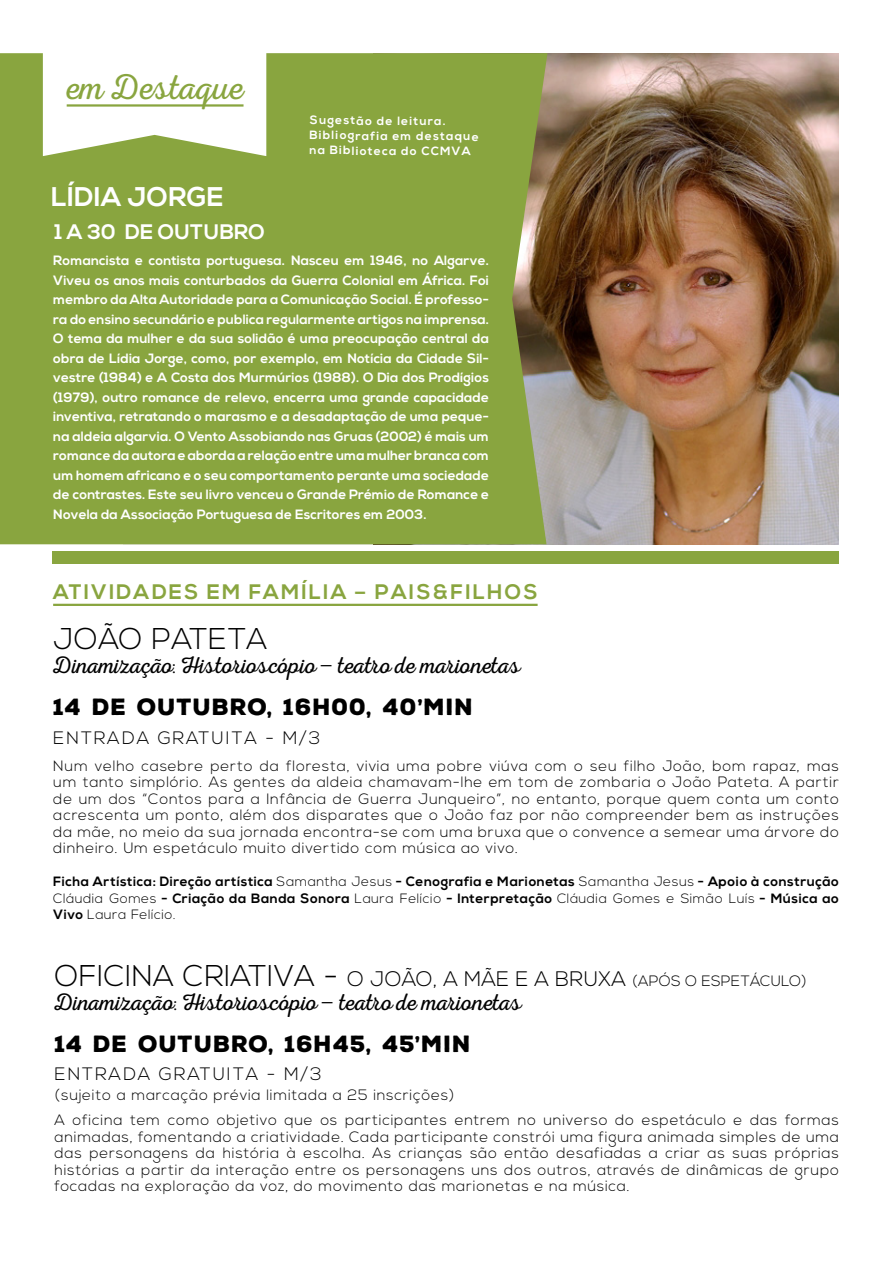
<style>
.page{position:relative;width:893px;height:1263px;background:#fff}
.page>*{position:absolute;margin:0;border:0;box-sizing:border-box;transform-origin:0 0}
.t1{font:36px "Nexa Rust Script L 0";letter-spacing:.01em;color:#89a53f}
.t2{font:300 30px "Nexa";letter-spacing:.01em;color:#000}
.t3{font:700 27px "Nexa";letter-spacing:.01em;color:#fff}
.t4{font:24px "Nexa Rust Script L 0";color:#000}
.t5{font:900 22.65px "Nexa Rust Sans";letter-spacing:.04em;color:#000}
.t6{font:300 21px "Nexa";letter-spacing:.01em;color:#000}
.t7{font:700 21px "Nexa";letter-spacing:.1em;color:#89a53f}
.t8{font:700 21px "Nexa";letter-spacing:.01em;color:#fff}
.t9{font:300 18px "Nexa";letter-spacing:.1em;color:#000}
.t10{font:300 15px/16.5px "Nexa";letter-spacing:.05em;color:#000;text-align:justify}
.t11{font:700 13.5px/19.5px "Nexa";letter-spacing:.01em;color:#fff;text-align:justify}
.t12{font:700 13.5px/16.5px "Nexa";letter-spacing:.04em;color:#000;text-align:justify}
.t13{font:700 12px/15px "Nexa";letter-spacing:.09em;color:#fff}
.s1{font-family:"Nexa";font-weight:300}
.s2{font-weight:300}
.s3{font-size:30px}
.s4{font-size:15px}
</style>
<div class="page">
<img style="left:547px;top:53px;width:292px;height:491px">
<div style="left:0;top:53px;width:547px;height:491px;background:#89a53f"></div>
<svg style="left:43px;top:53px;width:223px;height:103px"></svg>
<div style="left:52px;top:551px;width:787px;height:12px;background:#89a53f"></div>
<hr style="left:67px;top:104px;width:177px;height:3px;background:#89a53f">
<hr style="left:53px;top:604px;width:485px;height:2px;background:#89a53f">
<h1 class="t1" style="left:67px;top:68px;width:178px">em Destaque</h1>
<h3 class="t3" style="left:51px;top:181px;width:174px">LÍDIA JORGE</h3>
<h3 class="t8" style="left:55px;top:220px;width:212px">1 A 30 DE OUTUBRO</h3>
<p class="t13" style="left:309px;top:114px;width:171px">Sugestão de leitura.<br>Bibliografia em destaque na Biblioteca do CCMVA</p>
<p class="t11" style="left:53px;top:251px;width:437px">Romancista e contista portuguesa. Nasceu em 1946, no Algarve.<br>Viveu os anos mais conturbados da Guerra Colonial em África. Foi membro da Alta Autoridade para a Comunicação Social. É professo&shy;ra do ensino secundário e publica regularmente artigos na imprensa.<br>O tema da mulher e da sua solidão é uma preocupação central da obra de Lídia Jorge, como, por exemplo, em Notícia da Cidade Sil&shy;vestre (1984) e A Costa dos Murmúrios (1988). O Dia dos Prodígios (1979), outro romance de relevo, encerra uma grande capacidade inventiva, retratando o marasmo e a desadaptação de uma peque&shy;na aldeia algarvia. O Vento Assobiando nas Gruas (2002) é mais um romance da autora e aborda a relação entre uma mulher branca com um homem africano e o seu comportamento perante uma sociedade de contrastes. Este seu livro venceu o Grande Prémio de Romance e Novela da Associação Portuguesa de Escritores em 2003.</p>
<h3 class="t7" style="left:53px;top:579px;width:486px">ATIVIDADES EM FAMÍLIA – PAIS&amp;FILHOS</h3>
<h2 class="t2" style="left:53px;top:622px;width:216px">JOÃO PATETA</h2>
<h3 class="t4" style="left:53px;top:652px;width:468px">Dinamização<span class="s1">:</span> Historioscópio <span class="s1">–</span> teatro de marionetas</h3>
<h3 class="t5" style="left:53px;top:692px;width:422px">14 DE OUTUBRO, 16H00, 40’MIN</h3>
<p class="t9" style="left:53px;top:727px;width:269px">ENTRADA GRATUITA - M/3</p>
<p class="t10" style="left:53px;top:758px;width:787px">Num velho casebre perto da floresta, vivia uma pobre viúva com o seu filho João, bom rapaz, mas um tanto simplório. As gentes da aldeia chamavam-lhe em tom de zombaria o João Pateta. A partir de um dos “Contos para a Infância de Guerra Junqueiro”, no entanto, porque quem conta um conto acrescenta um ponto, além dos disparates que o João faz por não compreender bem as instruções da mãe, no meio da sua jornada encontra-se com uma bruxa que o convence a semear uma árvore do dinheiro. Um espetáculo muito divertido com música ao vivo.</p>
<p class="t12" style="left:53px;top:874px;width:787px">Ficha Artística: Direção artística <span class="s2">Samantha Jesus</span> - Cenografia e Marionetas <span class="s2">Samantha Jesus</span> - Apoio à construção <span class="s2">Cláudia Gomes</span> - Criação da Banda Sonora <span class="s2">Laura Felício</span> - Interpretação <span class="s2">Cláudia Gomes e Simão Luís</span> - Música ao Vivo <span class="s2">Laura Felício.</span></p>
<h3 class="t6" style="left:55px;top:966px;width:754px"><span class="s3">OFICINA CRIATIVA -</span> O JOÃO, A MÃE E A BRUXA <span class="s4">(APÓS O ESPETÁCULO)</span></h3>
<h3 class="t4" style="left:55px;top:989px;width:468px">Dinamização<span class="s1">:</span> Historioscópio <span class="s1">–</span> teatro de marionetas</h3>
<h3 class="t5" style="left:55px;top:1028px;width:418px">14 DE OUTUBRO, 16H45, 45’MIN</h3>
<p class="t9" style="left:55px;top:1064px;width:269px">ENTRADA GRATUITA - M/3</p>
<p class="t10" style="left:55px;top:1112px;width:786px">A oficina tem como objetivo que os participantes entrem no universo do espetáculo e das formas animadas, fomentando a criatividade. Cada participante constrói uma figura animada simples de uma das personagens da história à escolha. As crianças são então desafiadas a criar as suas próprias histórias a partir da interação entre os personagens uns dos outros, através de dinâmicas de grupo focadas na exploração da voz, do movimento das marionetas e na música.</p>
<p class="t10" style="left:55px;top:1088px;width:401px">(sujeito a marcação prévia limitada a 25 inscrições)</p>
</div>
